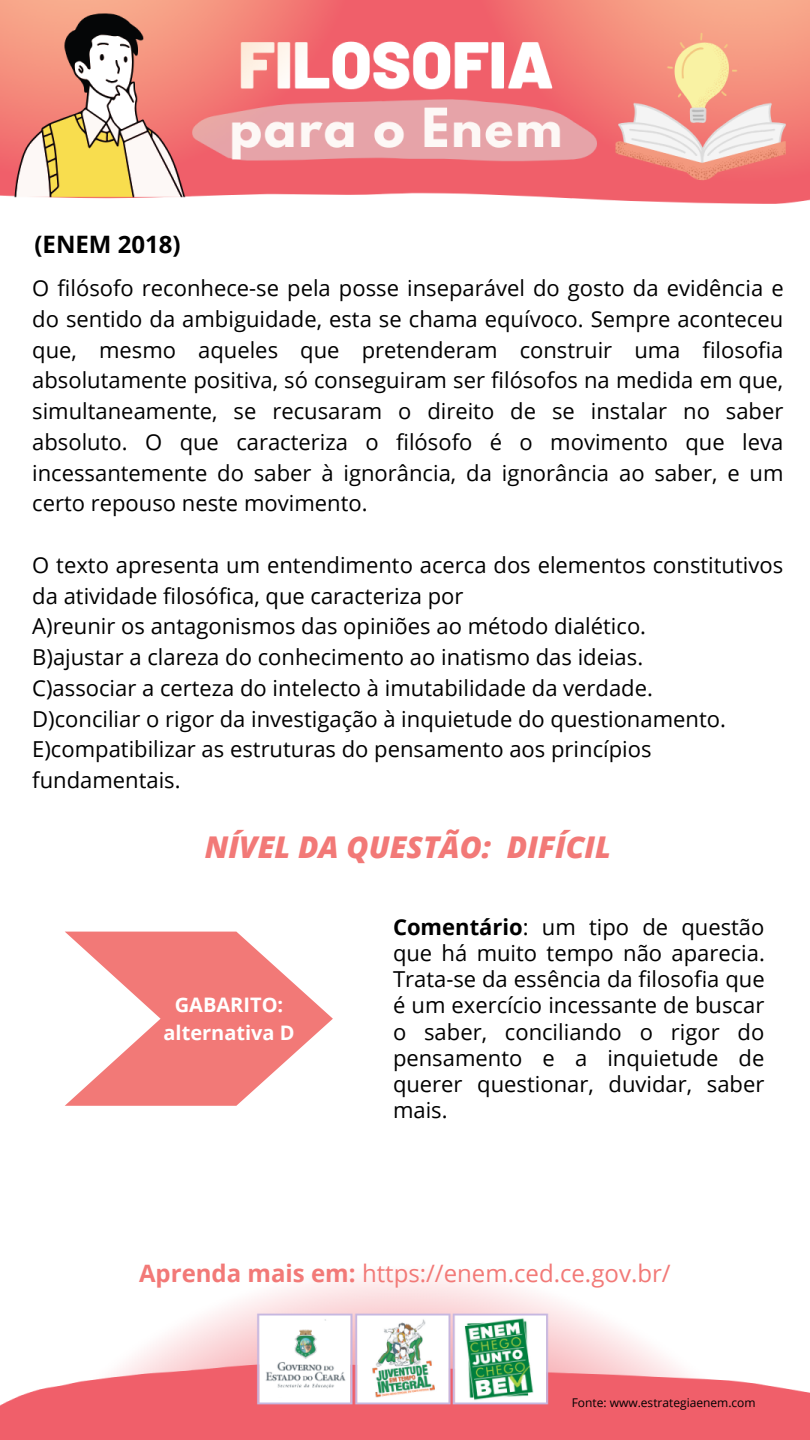
<style>
.page{position:relative;width:810px;height:1440px;background:#fff}
.page>*{position:absolute;margin:0;border:0;box-sizing:border-box;transform-origin:0 0}
.t1{font:italic 800 30px "Open Sans";color:#f27977}
.t2{font:24px "Open Sans";color:#f27977}
.t3{font:700 24px "Open Sans";color:#000}
.t4{font:22px/30.8px "Open Sans";color:#000;text-align:justify}
.t5{font:700 20px/28px "Open Sans";color:#fff;text-align:center}
.t6{font:12px "Open Sans";color:#000}
.s1{font-weight:700}
</style>
<div class="page">
<img style="left:0;top:0;width:810px;height:1440px">
<svg style="left:65px;top:932px;width:268px;height:174px"></svg>
<p class="t3" style="left:34px;top:227px;width:148px">(ENEM 2018)</p>
<p class="t4" style="left:32px;top:272px;width:753px">O filósofo reconhece-se pela posse inseparável do gosto da evidência e do sentido da ambiguidade, esta se chama equívoco. Sempre aconteceu que, mesmo aqueles que pretenderam construir uma filosofia absolutamente positiva, só conseguiram ser filósofos na medida em que, simultaneamente, se recusaram o direito de se instalar no saber absoluto. O que caracteriza o filósofo é o movimento que leva incessantemente do saber à ignorância, da ignorância ao saber, e um certo repouso neste movimento.</p>
<p class="t4" style="left:32px;top:549px;width:752px;text-align:left">O texto apresenta um entendimento acerca dos elementos constitutivos da atividade filosófica, que caracteriza por<br>A)reunir os antagonismos das opiniões ao método dialético.<br>B)ajustar a clareza do conhecimento ao inatismo das ideias.<br>C)associar a certeza do intelecto à imutabilidade da verdade.<br>D)conciliar o rigor da investigação à inquietude do questionamento.<br>E)compatibilizar as estruturas do pensamento aos princípios fundamentais.</p>
<h1 class="t1" style="left:205px;top:826px;width:408px">NÍVEL DA QUESTÃO: DIFÍCIL</h1>
<p class="t5" style="left:164px;top:990px;width:133px">GABARITO: alternativa D</p>
<p class="t4" style="left:393px;top:913px;width:373px;line-height:26.2px"><span class="s1">Comentário</span>: um tipo de questão que há muito tempo não aparecia.<br>Trata-se da essência da filosofia que é um exercício incessante de buscar o saber, conciliando o rigor do pensamento e a inquietude de querer questionar, duvidar, saber mais.</p>
<p class="t2" style="left:139px;top:1256px;width:533px"><span class="s1">Aprenda mais em:</span> https://enem.ced.ce.gov.br/</p>
<p class="t6" style="left:572px;top:1395px;width:186px">Fonte: www.estrategiaenem.com</p>
</div>
